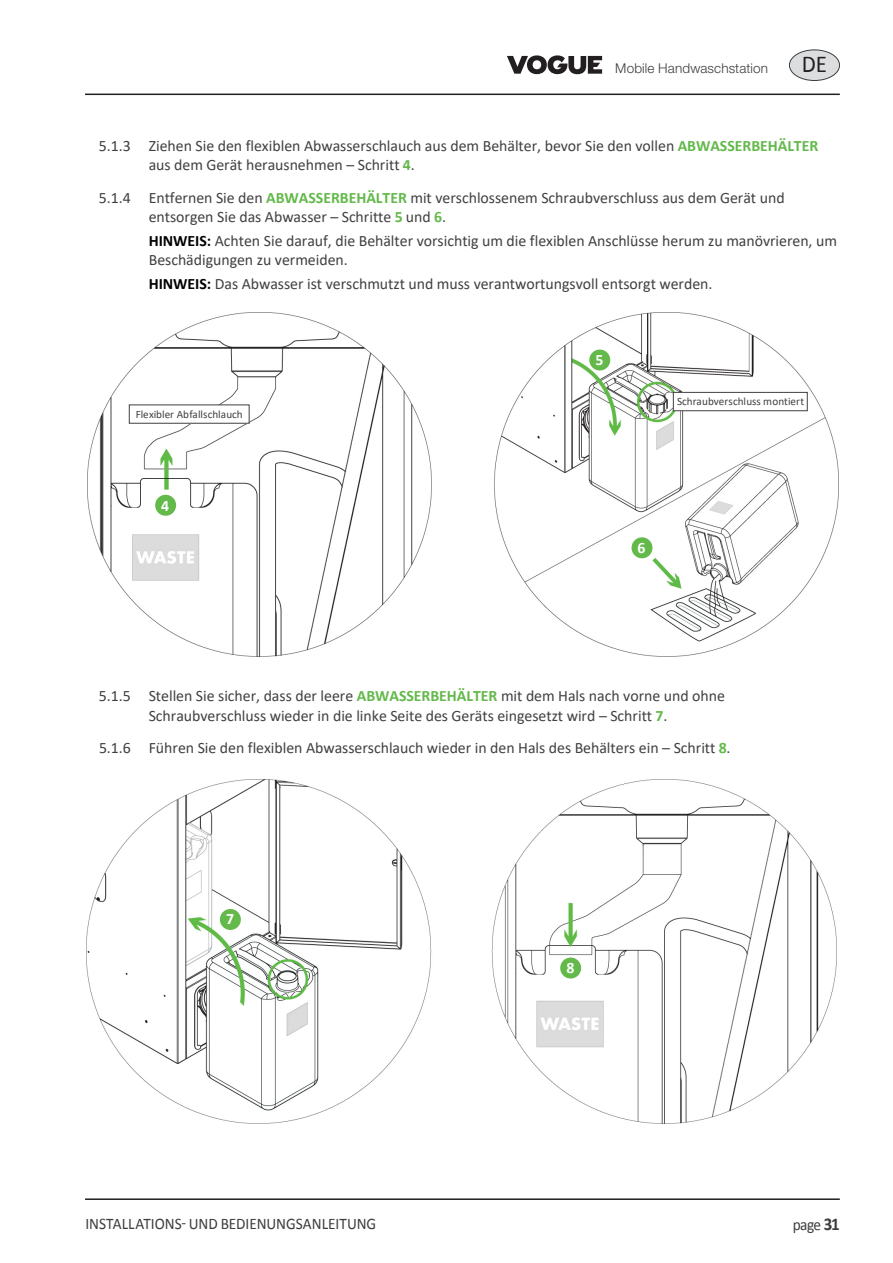
<style>
.page{position:relative;width:893px;height:1263px;background:#fff}
.page>*{position:absolute;margin:0;border:0;box-sizing:border-box;transform-origin:0 0}
.t1{font:24.3px "Calibri";color:#231f20;scale:.95 1}
.t2{font:16.2px "Calibri";color:#3e3e3f;scale:.95 1}
.t3{font:15.9px/19.5px "Calibri";letter-spacing:-.005em;color:#404040}
.t4{font:700 15.9px "Calibri";color:#fff}
.t5{font:300 13.5px "Helvetica Neue LT Std";letter-spacing:.01em;color:#3e3e3f}
.t6{font:11.1px "Calibri";letter-spacing:-.005em;color:#404040}
.s1{font-weight:700;color:#63b94a}
.s2{font-weight:700;color:#000}
.s3{font-weight:700;font-size:18px}
</style>
<div class="page">
<hr style="left:85px;top:94px;width:755px;height:1px;background:#231f20">
<hr style="left:85px;top:1198px;width:755px;height:2px;background:#231f20">
<svg style="left:507px;top:55px;width:95px;height:19px"></svg>
<div style="left:789px;top:50px;width:50px;height:30px;background:#dcdddf;border-radius:50%"></div>
<div style="left:789px;top:50px;width:51px;height:31px;border:1px solid #3e3e3f;border-radius:50%"></div>
<img style="left:87px;top:312px;width:752px;height:345px">
<img style="left:87px;top:779px;width:750px;height:344px">
<img style="left:125px;top:407px;width:145px;height:35px">
<div style="left:673px;top:392px;width:134px;height:19px;background:#fff"></div>
<div style="left:673px;top:392px;width:134px;height:19px;border:1px solid #404040"></div>
<img style="left:210px;top:909px;width:41px;height:24px">
<div style="left:560px;top:957px;width:21px;height:21px;background:#63b94a;border-radius:50%"></div>
<div style="left:155px;top:495px;width:21px;height:21px;background:#63b94a;border-radius:50%"></div>
<div style="left:589px;top:350px;width:21px;height:20px;background:#63b94a;border-radius:50%"></div>
<div style="left:631px;top:537px;width:21px;height:21px;background:#63b94a;border-radius:50%"></div>
<p class="t5" style="left:615px;top:60px;width:154px">Mobile Handwaschstation</p>
<h1 class="t1" style="left:802px;top:47px;width:28px">DE</h1>
<p class="t3" style="left:149px;top:135px;width:671px;text-indent:-50px">5.1.3 Ziehen Sie den flexiblen Abwasserschlauch aus dem Behälter, bevor Sie den vollen <span class="s1">ABWASSERBEHÄLTER </span>aus dem Gerät herausnehmen – Schritt <span class="s1">4</span>.</p>
<p class="t3" style="left:149px;top:188px;width:637px;text-indent:-50px">5.1.4 Entfernen Sie den <span class="s1">ABWASSERBEHÄLTER</span> mit verschlossenem Schraubverschluss aus dem Gerät und entsorgen Sie das Abwasser – Schritte <span class="s1">5</span> und <span class="s1">6</span>.</p>
<p class="t3" style="left:149px;top:230px;width:690px"><span class="s2">HINWEIS:</span> Achten Sie darauf, die Behälter vorsichtig um die flexiblen Anschlüsse herum zu manövrieren, um<br>Beschädigungen zu vermeiden.</p>
<p class="t3" style="left:149px;top:274px;width:565px"><span class="s2">HINWEIS:</span> Das Abwasser ist verschmutzt und muss verantwortungsvoll entsorgt werden.</p>
<p class="t6" style="left:136px;top:407px;width:109px">Flexibler Abfallschlauch</p>
<p class="t4" style="left:161px;top:494px;width:10px">4</p>
<p class="t4" style="left:595px;top:349px;width:10px">5</p>
<p class="t6" style="left:677px;top:394px;width:128px">Schraubverschluss montiert</p>
<p class="t4" style="left:638px;top:536px;width:10px">6</p>
<p class="t3" style="left:99px;top:686px;width:627px;text-align:center">5.1.5 Stellen Sie sicher, dass der leere <span class="s1">ABWASSERBEHÄLTER</span> mit dem Hals nach vorne und ohne<br>Schraubverschluss wieder in die linke Seite des Geräts eingesetzt wird – Schritt <span class="s1">7</span>.</p>
<p class="t3" style="left:99px;top:738px;width:633px">5.1.6 Führen Sie den flexiblen Abwasserschlauch wieder in den Hals des Behälters ein – Schritt <span class="s1">8</span>.</p>
<p class="t4" style="left:226px;top:908px;width:10px">7</p>
<p class="t2" style="left:85px;top:1212px;width:308px">INSTALLATIONS- UND BEDIENUNGSANLEITUNG</p>
<p class="t4" style="left:566px;top:956px;width:10px">8</p>
<p class="t2" style="left:793px;top:1213px;width:51px">page <span class="s3">31</span></p>
</div>
